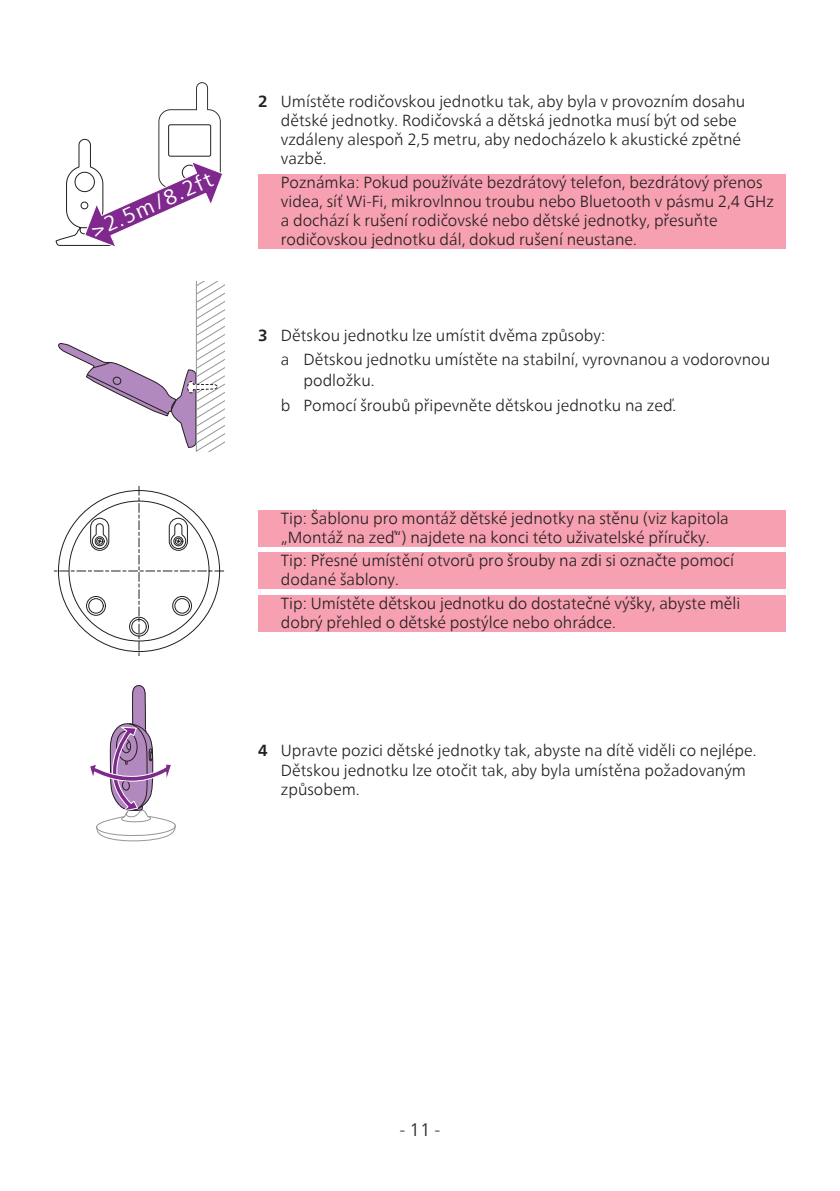
<style>
.page{position:relative;width:840px;height:1191px;background:#fff}
.page>*{position:absolute;margin:0;border:0;box-sizing:border-box;transform-origin:0 0}
.t1{font:21px "Neue Frutiger World";color:#fff}
.t2{font:300 18px "Neue Frutiger World";color:#231f20}
.t3{font:300 16px/19.2px "Neue Frutiger World";color:#231f20}
.s1{font-weight:700}
</style>
<div class="page">
<div style="left:258px;top:174px;width:527px;height:75px;background:#f6a0b2"></div>
<div style="left:258px;top:510px;width:527px;height:36px;background:#f6a0b2"></div>
<div style="left:258px;top:552px;width:527px;height:37px;background:#f6a0b2"></div>
<div style="left:258px;top:595px;width:527px;height:36px;background:#f6a0b2"></div>
<svg style="left:55px;top:82px;width:167px;height:165px"></svg>
<svg style="left:58px;top:282px;width:166px;height:170px"></svg>
<hr style="left:196px;top:282px;width:1px;height:170px;background:#939598">
<svg style="left:54px;top:486px;width:170px;height:170px"></svg>
<svg style="left:90px;top:685px;width:86px;height:156px"></svg>
<h1 class="t1" style="left:86px;top:216px;width:132px;rotate:-24deg">&gt;2.5m/8.2ft</h1>
<p class="t3" style="left:281px;top:92px;width:465px;text-indent:-23px"><span class="s1">2</span> Umístěte rodičovskou jednotku tak, aby byla v provozním dosahu dětské jednotky. Rodičovská a dětská jednotka musí být od sebe vzdáleny alespoň 2,5 metru, aby nedocházelo k akustické zpětné vazbě.</p>
<p class="t3" style="left:281px;top:172px;width:494px">Poznámka: Pokud používáte bezdrátový telefon, bezdrátový přenos videa, síť Wi-Fi, mikrovlnnou troubu nebo Bluetooth v pásmu 2,4 GHz a dochází k rušení rodičovské nebo dětské jednotky, přesuňte rodičovskou jednotku dál, dokud rušení neustane.</p>
<p class="t3" style="left:281px;top:323px;width:490px;line-height:24.8px;text-indent:-23px"><span class="s1">3</span> Dětskou jednotku lze umístit dvěma způsoby:<br>a Dětskou jednotku umístěte na stabilní, vyrovnanou a vodorovnou</p>
<p class="t3" style="left:281px;top:368px;width:396px;line-height:24.8px;text-indent:23px">podložku.<br>b Pomocí šroubů připevněte dětskou jednotku na zeď.</p>
<p class="t3" style="left:281px;top:508px;width:449px">Tip: Šablonu pro montáž dětské jednotky na stěnu (viz kapitola „Montáž na zeď“) najdete na konci této uživatelské příručky.</p>
<p class="t3" style="left:281px;top:551px;width:454px">Tip: Přesné umístění otvorů pro šrouby na zdi si označte pomocí dodané šablony.</p>
<p class="t3" style="left:281px;top:593px;width:460px">Tip: Umístěte dětskou jednotku do dostatečné výšky, abyste měli dobrý přehled o dětské postýlce nebo ohrádce.</p>
<p class="t3" style="left:281px;top:741px;width:477px;text-indent:-23px"><span class="s1">4</span> Upravte pozici dětské jednotky tak, abyste na dítě viděli co nejlépe.<br>Dětskou jednotku lze otočit tak, aby byla umístěna požadovaným způsobem.</p>
<p class="t2" style="left:399px;top:1115px;width:42px">- 11 -</p>
</div>
